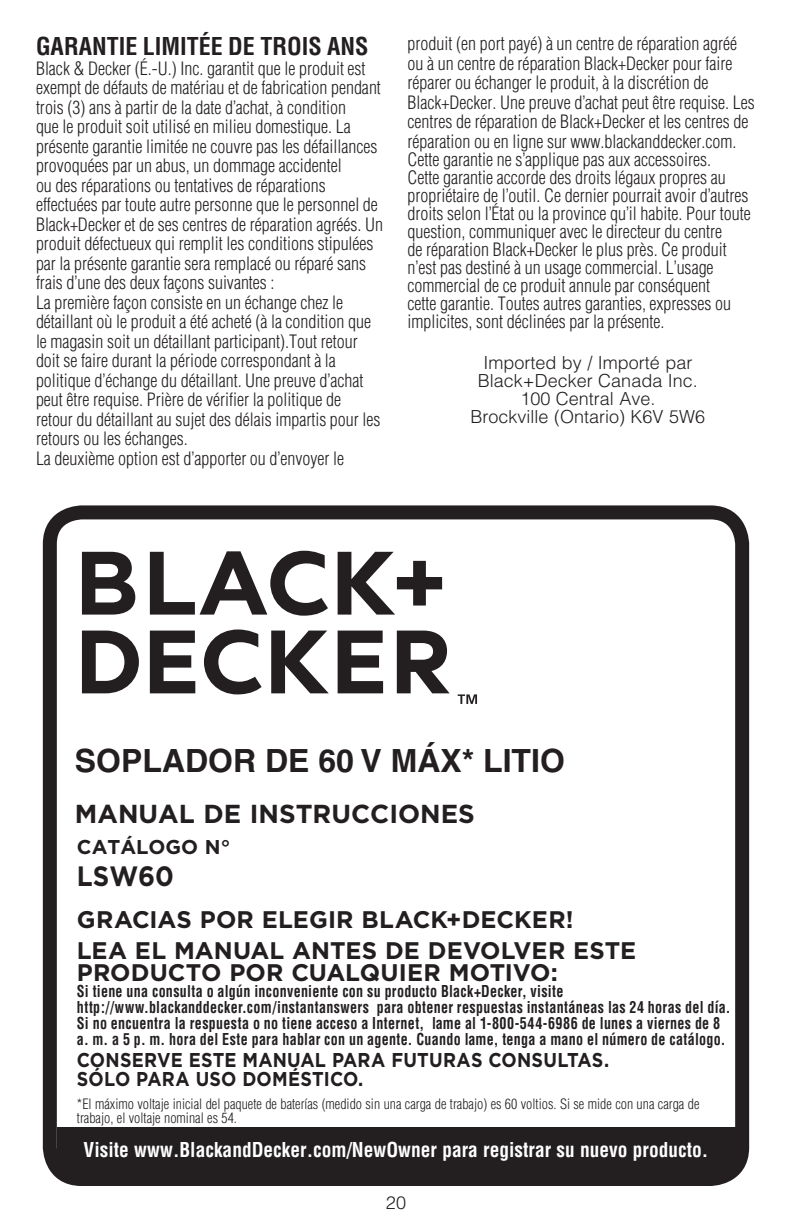
<style>
.page{position:relative;width:792px;height:1224px;background:#fff}
.page>*{position:absolute;margin:0;border:0;box-sizing:border-box;transform-origin:0 0}
.t1{font:700 32px "Helvetica";color:#231f20}
.t2{font:700 28px "Gotham";color:#231f20;scale:.92 1}
.t3{font:700 26px "Gotham";color:#231f20}
.t4{font:700 24px/31px "Gotham";letter-spacing:.005em;color:#231f20}
.t5{font:700 condensed 24px "Helvetica";color:#231f20}
.t6{font:700 condensed 20px "Helvetica";color:#fff}
.t7{font:700 20px/19px "Gotham";letter-spacing:.01em;color:#231f20;scale:.9 1}
.t8{font:700 20px "Gotham";letter-spacing:.01em;color:#231f20}
.t9{font:300 condensed 18px/19.4px "Helvetica";color:#231f20}
.t10{font:300 18px/18px "Helvetica";color:#231f20;text-align:center}
.t11{font:700 condensed 16px/16px "Helvetica";letter-spacing:.02em;color:#231f20;scale:.88 1}
.t12{font:300 condensed 14px/14px "Helvetica";color:#231f20}
</style>
<div class="page">
<div style="left:43px;top:505px;width:706px;height:681px;border:14px solid #231f20;border-radius:32px"></div>
<svg style="left:82px;top:551px;width:368px;height:143px"></svg>
<svg style="left:458px;top:694px;width:19px;height:10px"></svg>
<div style="left:57px;top:1128px;width:682px;height:44px;background:#231f20"></div>
<h3 class="t5" style="left:36px;top:31px;width:334px">GARANTIE LIMITÉE DE TROIS ANS</h3>
<p class="t9" style="left:36px;top:58px;width:349px">Black &amp; Decker (É.-U.) Inc. garantit que le produit est exempt de défauts de matériau et de fabrication pendant trois (3) ans à partir de la date d’achat, à condition<br>que le produit soit utilisé en milieu domestique. La présente garantie limitée ne couvre pas les défaillances provoquées par un abus, un dommage accidentel<br>ou des réparations ou tentatives de réparations effectuées par toute autre personne que le personnel de Black+Decker et de ses centres de réparation agréés. Un produit défectueux qui remplit les conditions stipulées par la présente garantie sera remplacé ou réparé sans frais d’une des deux façons suivantes :<br>La première façon consiste en un échange chez le détaillant où le produit a été acheté (à la condition que le magasin soit un détaillant participant).Tout retour doit se faire durant la période correspondant à la politique d’échange du détaillant. Une preuve d’achat peut être requise. Prière de vérifier la politique de<br>retour du détaillant au sujet des délais impartis pour les retours ou les échanges.<br>La deuxième option est d’apporter ou d’envoyer le</p>
<p class="t9" style="left:408px;top:35px;width:349px;line-height:18.4px">produit (en port payé) à un centre de réparation agréé ou à un centre de réparation Black+Decker pour faire réparer ou échanger le produit, à la discrétion de Black+Decker. Une preuve d’achat peut être requise. Les centres de réparation de Black+Decker et les centres de réparation ou en ligne sur www.blackanddecker.com.<br>Cette garantie ne s’applique pas aux accessoires.<br>Cette garantie accorde des droits légaux propres au propriétaire de l’outil. Ce dernier pourrait avoir d’autres droits selon l’État ou la province qu’il habite. Pour toute question, communiquer avec le directeur du centre<br>de réparation Black+Decker le plus près. Ce produit n’est pas destiné à un usage commercial. L’usage commercial de ce produit annule par conséquent<br>cette garantie. Toutes autres garanties, expresses ou implicites, sont déclinées par la présente.</p>
<p class="t10" style="left:471px;top:354px;width:236px">Imported by / Importé par<br>Black+Decker Canada Inc.<br>100 Central Ave.<br>Brockville (Ontario) K6V 5W6</p>
<h1 class="t1" style="left:75px;top:741px;width:491px">SOPLADOR DE 60 V MÁX* LITIO</h1>
<h3 class="t3" style="left:75px;top:797px;width:401px">MANUAL DE INSTRUCCIONES</h3>
<p class="t8" style="left:77px;top:833px;width:155px">CATÁLOGO N°</p>
<h2 class="t2" style="left:77px;top:857px;width:107px">LSW60</h2>
<h3 class="t4" style="left:77px;top:904px;width:561px">GRACIAS POR ELEGIR BLACK+DECKER!<br>LEA EL MANUAL ANTES DE DEVOLVER ESTE</h3>
<h3 class="t4" style="left:77px;top:957px;width:482px">PRODUCTO POR CUALQUIER MOTIVO:</h3>
<p class="t11" style="left:77px;top:983px;width:744px">Si tiene una consulta o algún inconveniente con su producto Black+Decker, visite http://www.blackanddecker.com/instantanswers para obtener respuestas instantáneas las 24 horas del día.<br>Si no encuentra la respuesta o no tiene acceso a Internet, lame al 1-800-544-6986 de lunes a viernes de 8 a. m. a 5 p. m. hora del Este para hablar con un agente. Cuando lame, tenga a mano el número de catálogo.</p>
<p class="t7" style="left:77px;top:1050px;width:593px">CONSERVE ESTE MANUAL PARA FUTURAS CONSULTAS.<br>SÓLO PARA USO DOMÉSTICO.</p>
<p class="t12" style="left:77px;top:1097px;width:624px">*El máximo voltaje inicial del paquete de baterías (medido sin una carga de trabajo) es 60 voltios. Si se mide con una carga de trabajo, el voltaje nominal es 54.</p>
<p class="t6" style="left:84px;top:1137px;width:626px">Visite www.BlackandDecker.com/NewOwner para registrar su nuevo producto.</p>
<p class="t10" style="left:386px;top:1193px;width:22px">20</p>
</div>
